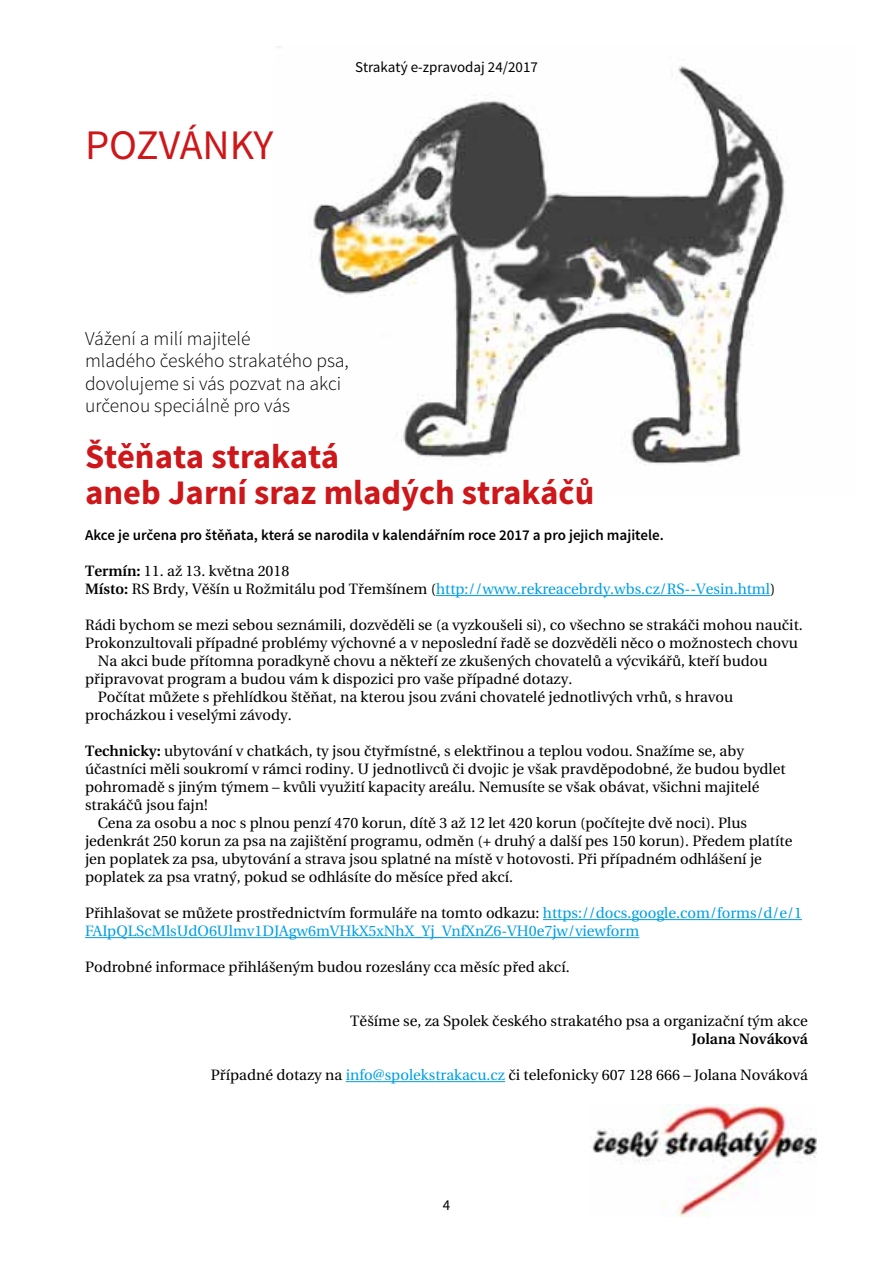
<style>
.page{position:relative;width:893px;height:1263px;background:#fff}
.page>*{position:absolute;margin:0;border:0;box-sizing:border-box;transform-origin:0 0}
.t1{font:42px "Source Sans Pro";color:#cd171a}
.t2{font:700 34.5px/36px "Source Sans Pro";color:#cd171a}
.t3{font:300 19.5px/22.5px "Source Sans Pro";color:#000}
.t4{font:15px/18px "Utopia CE";color:#000}
.t5{font:15px/18px "Utopia CE";color:#009fe3}
.t6{font:600 15px "Source Sans Pro";color:#000}
.t7{font:15px "Source Sans Pro";color:#000}
.t8{font:600 15px "Utopia CE";color:#000}
.s1{font-weight:600}
.s2{color:#009fe3}
.s3{color:#000}
</style>
<div class="page">
<img style="left:313px;top:66px;width:472px;height:399px">
<hr style="left:436px;top:595px;width:334px;height:1px;background:#009fe3">
<hr style="left:543px;top:919px;width:259px;height:1px;background:#009fe3">
<hr style="left:85px;top:937px;width:554px;height:1px;background:#009fe3">
<hr style="left:346px;top:1081px;width:159px;height:1px;background:#009fe3">
<img style="left:592px;top:1104px;width:224px;height:113px">
<h1 class="t1" style="left:85px;top:119px;width:190px">pozvánky</h1>
<p class="t7" style="left:355px;top:58px;width:184px">Strakatý e-zpravodaj 24/2017</p>
<h3 class="t3" style="left:85px;top:327px;width:265px">Vážení a milí majitelé<br>mladého českého strakatého psa, dovolujeme si vás pozvat na akci určenou speciálně pro vás</h3>
<h2 class="t2" style="left:85px;top:440px;width:511px">Štěňata strakatá<br>aneb Jarní sraz mladých strakáčů</h2>
<p class="t6" style="left:85px;top:526px;width:580px">Akce je určena pro štěňata, která se narodila v kalendářním roce 2017 a pro jejich majitele.</p>
<p class="t4" style="left:85px;top:562px;width:692px"><span class="s1">Termín:</span> 11. až 13. května 2018<br><span class="s1">Místo:</span> RS Brdy, Věšín u Rožmitálu pod Třemšínem (<span class="s2">http://www.rekreacebrdy.wbs.cz/RS--Vesin.html</span>)</p>
<p class="t4" style="left:85px;top:616px;width:719px">Rádi bychom se mezi sebou seznámili, dozvěděli se (a vyzkoušeli si), co všechno se strakáči mohou naučit.</p>
<p class="t4" style="left:85px;top:634px;width:714px">Prokonzultovali případné problémy výchovné a v neposlední řadě se dozvěděli něco o možnostech chovu</p>
<p class="t4" style="left:98px;top:652px;width:671px">Na akci bude přítomna poradkyně chovu a někteří ze zkušených chovatelů a výcvikářů, kteří budou</p>
<p class="t4" style="left:85px;top:670px;width:489px">připravovat program a budou vám k dispozici pro vaše případné dotazy.</p>
<p class="t4" style="left:98px;top:688px;width:637px">Počítat můžete s přehlídkou štěňat, na kterou jsou zváni chovatelé jednotlivých vrhů, s hravou</p>
<p class="t4" style="left:85px;top:706px;width:208px">procházkou i veselými závody.</p>
<p class="t4" style="left:85px;top:742px;width:660px"><span class="s1">Technicky:</span> ubytování v chatkách, ty jsou čtyřmístné, s elektřinou a teplou vodou. Snažíme se, aby</p>
<p class="t4" style="left:85px;top:760px;width:702px">účastníci měli soukromí v rámci rodiny. U jednotlivců či dvojic je však pravděpodobné, že budou bydlet</p>
<p class="t4" style="left:85px;top:778px;width:676px">pohromadě s jiným týmem – kvůli využití kapacity areálu. Nemusíte se však obávat, všichni majitelé</p>
<p class="t4" style="left:85px;top:796px;width:124px">strakáčů jsou fajn!</p>
<p class="t4" style="left:98px;top:814px;width:651px">Cena za osobu a noc s plnou penzí 470 korun, dítě 3 až 12 let 420 korun (počítejte dvě noci). Plus</p>
<p class="t4" style="left:85px;top:832px;width:709px">jedenkrát 250 korun za psa na zajištění programu, odměn (+ druhý a další pes 150 korun). Předem platíte</p>
<p class="t4" style="left:85px;top:850px;width:678px">jen poplatek za psa, ubytování a strava jsou splatné na místě v hotovosti. Při případném odhlášení je</p>
<p class="t4" style="left:85px;top:868px;width:430px">poplatek za psa vratný, pokud se odhlásíte do měsíce před akcí.</p>
<p class="t5" style="left:85px;top:904px;width:718px"><span class="s3">Přihlašovat se můžete prostřednictvím formuláře na tomto odkazu:</span> https://docs.google.com/forms/d/e/1<br>FAIpQLScMlsUdO6Ulmv1DJAgw6mVHkX5xNhX_Yj_VnfXnZ6-VH0e7jw/viewform</p>
<p class="t4" style="left:85px;top:958px;width:486px">Podrobné informace přihlášeným budou rozeslány cca měsíc před akcí.</p>
<p class="t4" style="left:350px;top:1012px;width:459px">Těšíme se, za Spolek českého strakatého psa a organizační tým akce</p>
<p class="t8" style="left:692px;top:1030px;width:118px">Jolana Nováková</p>
<p class="t4" style="left:211px;top:1066px;width:598px">Případné dotazy na <span class="s2">info@spolekstrakacu.cz</span> či telefonicky 607 128 666 – Jolana Nováková</p>
<p class="t7" style="left:443px;top:1196px;width:9px">4</p>
</div>
